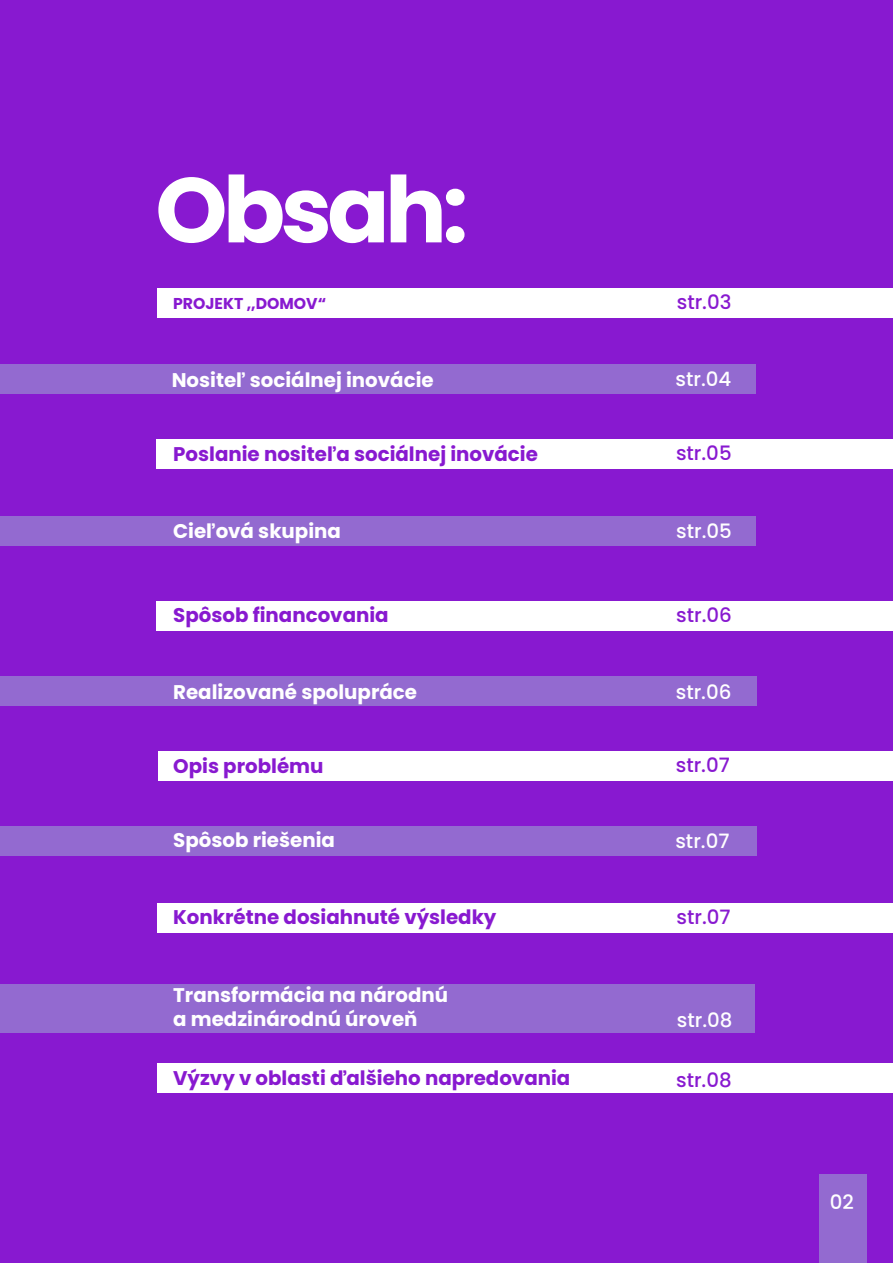
<style>
.page{position:relative;width:893px;height:1263px;background:#8819d0}
.page>*{position:absolute;margin:0;border:0;box-sizing:border-box;transform-origin:0 0}
.t1{font:700 91.8px "Poppins";letter-spacing:-.05em;color:#fff}
.t2{font:700 19.8px "Poppins";color:#8819d0}
.t3{font:700 19.8px/23.7px "Poppins";color:#fff}
.t4{font:500 19.8px "Poppins";color:#8819d0}
.t5{font:500 19.8px "Poppins";color:#fff}
.t6{font:700 15.75px "Poppins";color:#8819d0}
</style>
<div class="page">
<div style="left:157px;top:288px;width:736px;height:29px;background:#fff"></div>
<div style="left:157px;top:439px;width:736px;height:30px;background:#fff"></div>
<div style="left:157px;top:601px;width:736px;height:30px;background:#fff"></div>
<div style="left:159px;top:751px;width:734px;height:30px;background:#fff"></div>
<div style="left:157px;top:903px;width:736px;height:30px;background:#fff"></div>
<div style="left:158px;top:1063px;width:735px;height:30px;background:#fff"></div>
<div style="left:0;top:365px;width:756px;height:29px;background:#936ad0"></div>
<div style="left:0;top:516px;width:756px;height:30px;background:#936ad0"></div>
<div style="left:0;top:676px;width:756px;height:30px;background:#936ad0"></div>
<div style="left:0;top:826px;width:756px;height:29px;background:#936ad0"></div>
<div style="left:0;top:984px;width:755px;height:48px;background:#936ad0"></div>
<div style="left:819px;top:1175px;width:47px;height:88px;background:#936ad0"></div>
<h1 class="t1" style="left:155px;top:157px;width:314px">Obsah:</h1>
<p class="t6" style="left:173px;top:294px;width:155px">PROJEKT ,,DOMOV“</p>
<p class="t4" style="left:677px;top:291px;width:56px">str.03</p>
<p class="t3" style="left:172px;top:368px;width:264px">Nositeľ sociálnej inovácie</p>
<p class="t5" style="left:676px;top:368px;width:57px">str.04</p>
<p class="t2" style="left:173px;top:443px;width:366px">Poslanie nositeľa sociálnej inovácie</p>
<p class="t4" style="left:676px;top:442px;width:57px">str.05</p>
<p class="t3" style="left:173px;top:519px;width:169px">Cieľová skupina</p>
<p class="t5" style="left:676px;top:519px;width:57px">str.05</p>
<p class="t2" style="left:173px;top:603px;width:217px">Spôsob financovania</p>
<p class="t4" style="left:676px;top:604px;width:57px">str.06</p>
<p class="t3" style="left:173px;top:680px;width:245px">Realizované spolupráce</p>
<p class="t5" style="left:676px;top:680px;width:57px">str.06</p>
<p class="t2" style="left:173px;top:754px;width:152px">Opis problému</p>
<p class="t4" style="left:676px;top:754px;width:56px">str.07</p>
<p class="t3" style="left:173px;top:828px;width:163px">Spôsob riešenia</p>
<p class="t5" style="left:675px;top:829px;width:56px">str.07</p>
<p class="t2" style="left:173px;top:905px;width:325px">Konkrétne dosiahnuté výsledky</p>
<p class="t4" style="left:677px;top:905px;width:56px">str.07</p>
<p class="t3" style="left:173px;top:983px;width:276px">Transformácia na národnú a medzinárodnú úroveň</p>
<p class="t5" style="left:677px;top:1008px;width:57px">str.08</p>
<p class="t2" style="left:173px;top:1066px;width:399px">Výzvy v oblasti ďalšieho napredovania</p>
<p class="t4" style="left:676px;top:1068px;width:57px">str.08</p>
<p class="t5" style="left:830px;top:1191px;width:26px">02</p>
</div>
